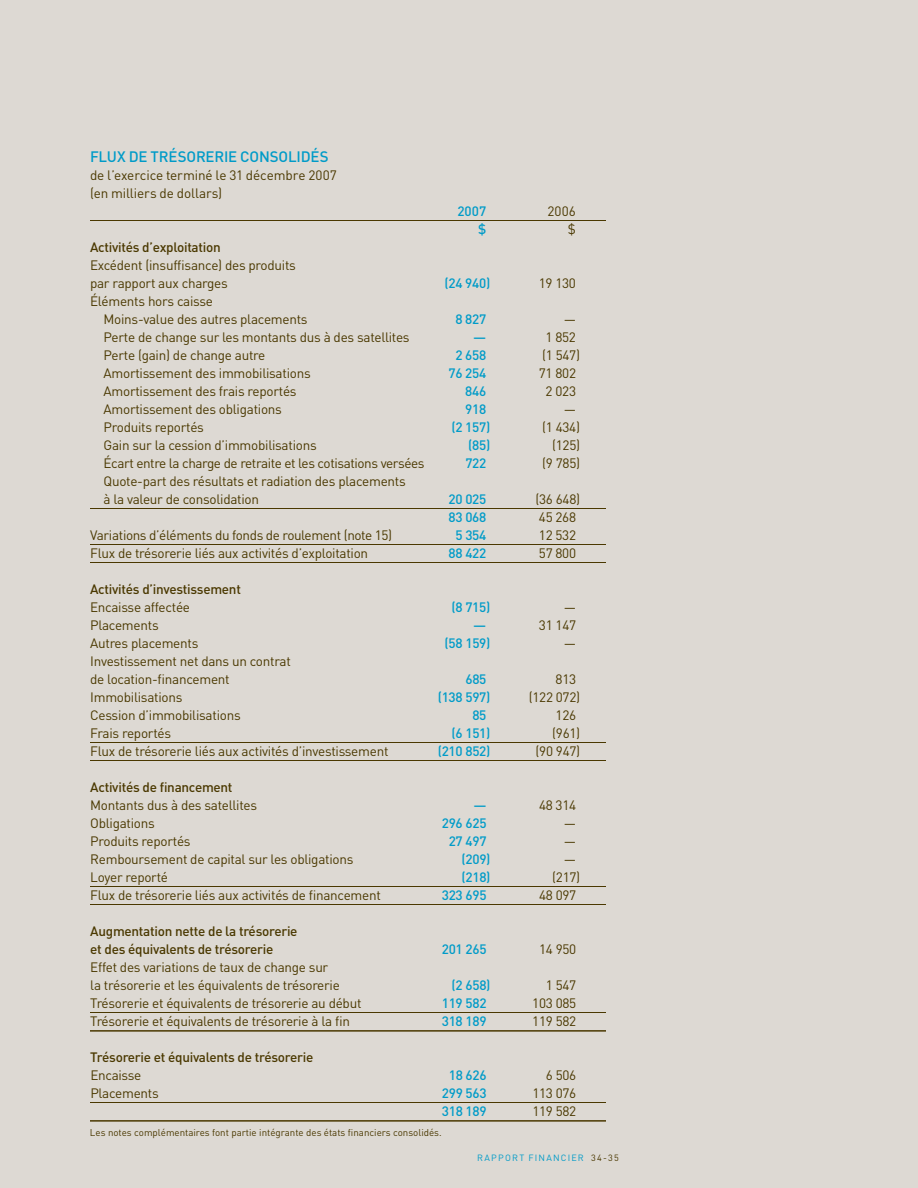
<style>
.page{position:relative;width:918px;height:1188px;background:#ddd9d3}
.page>*{position:absolute;margin:0;border:0;box-sizing:border-box;transform-origin:0 0}
.t1{font:500 15px "DIN";letter-spacing:-.01em;color:#009bc8}
.t2{font:13.5px/18px "DIN";letter-spacing:-.02em;color:#4a3800}
.t3{font:500 13.5px "DIN";letter-spacing:-.02em;color:#009bc8}
.t4{font:500 13.5px/18px "DIN";letter-spacing:-.02em;color:#4a3800}
.t5{font:9.75px "DIN";color:#4a3800}
.t6{font:9px "DIN";letter-spacing:.14em;color:#009bc8}
.s1{font-weight:500}
.s2{font-weight:400}
.s3{color:#4a3800}
</style>
<div class="page">
<hr style="left:90px;top:220px;width:516px;height:1px;background:#4a3800">
<hr style="left:90px;top:508px;width:516px;height:1px;background:#4a3800">
<hr style="left:90px;top:544px;width:516px;height:1px;background:#4a3800">
<hr style="left:90px;top:562px;width:516px;height:1px;background:#4a3800">
<hr style="left:90px;top:742px;width:516px;height:1px;background:#4a3800">
<hr style="left:90px;top:760px;width:516px;height:1px;background:#4a3800">
<hr style="left:90px;top:886px;width:516px;height:1px;background:#4a3800">
<hr style="left:90px;top:904px;width:516px;height:1px;background:#4a3800">
<hr style="left:90px;top:1012px;width:516px;height:1px;background:#4a3800">
<hr style="left:90px;top:1030px;width:516px;height:2px;background:#4a3800">
<hr style="left:90px;top:1102px;width:516px;height:1px;background:#4a3800">
<hr style="left:90px;top:1120px;width:516px;height:2px;background:#4a3800">
<p class="t1" style="left:90px;top:147px;width:240px">Flux de trésorerie consolidés</p>
<p class="t2" style="left:90px;top:166px;width:248px">de l’exercice terminé le 31 décembre 2007 (en milliers de dollars)</p>
<p class="t2" style="left:90px;top:238px;width:207px"><span class="s1">Activités d’exploitation<br></span>Excédent (insuffisance) des produits par rapport aux charges</p>
<p class="t2" style="left:104px;top:292px;width:206px;text-indent:-14px">Éléments hors caisse<br>Moins-value des autres placements</p>
<p class="t3" style="left:457px;top:202px;width:30px">2007</p>
<p class="t2" style="left:547px;top:202px;width:30px">2006</p>
<p class="t3" style="left:478px;top:220px;width:10px">$</p>
<p class="t2" style="left:568px;top:220px;width:10px">$</p>
<p class="t3" style="left:444px;top:274px;width:47px">(24 940)</p>
<p class="t2" style="left:539px;top:274px;width:39px">19 130</p>
<p class="t3" style="left:455px;top:310px;width:32px">8 827</p>
<p class="t2" style="left:564px;top:310px;width:14px">—</p>
<p class="t2" style="left:90px;top:328px;width:321px">Perte de change sur les montants dus à des satellites</p>
<p class="t3" style="left:473px;top:328px;width:15px">—</p>
<p class="t2" style="left:546px;top:328px;width:32px">1 852</p>
<p class="t2" style="left:90px;top:346px;width:177px">Perte (gain) de change autre</p>
<p class="t3" style="left:455px;top:346px;width:32px">2 658</p>
<p class="t2" style="left:542px;top:346px;width:39px">(1 547)</p>
<p class="t2" style="left:90px;top:364px;width:222px">Amortissement des immobilisations</p>
<p class="t3" style="left:448px;top:364px;width:39px">76 254</p>
<p class="t2" style="left:539px;top:364px;width:39px">71 802</p>
<p class="t2" style="left:90px;top:382px;width:208px">Amortissement des frais reportés</p>
<p class="t3" style="left:465px;top:382px;width:23px">846</p>
<p class="t2" style="left:546px;top:382px;width:32px">2 023</p>
<p class="t2" style="left:90px;top:400px;width:193px">Amortissement des obligations</p>
<p class="t3" style="left:465px;top:400px;width:23px">918</p>
<p class="t2" style="left:564px;top:400px;width:14px">—</p>
<p class="t2" style="left:90px;top:418px;width:115px">Produits reportés</p>
<p class="t3" style="left:451px;top:418px;width:40px">(2 157)</p>
<p class="t2" style="left:542px;top:418px;width:39px">(1 434)</p>
<p class="t2" style="left:104px;top:436px;width:215px">Gain sur la cession d’immobilisations</p>
<p class="t3" style="left:468px;top:436px;width:24px">(85)</p>
<p class="t2" style="left:552px;top:436px;width:30px">(125)</p>
<p class="t2" style="left:104px;top:454px;width:322px">Écart entre la charge de retraite et les cotisations versées</p>
<p class="t3" style="left:465px;top:454px;width:23px">722</p>
<p class="t2" style="left:542px;top:454px;width:39px">(9 785)</p>
<p class="t2" style="left:104px;top:472px;width:304px">Quote-part des résultats et radiation des placements à la valeur de consolidation</p>
<p class="t3" style="left:449px;top:490px;width:39px">20 025</p>
<p class="t2" style="left:535px;top:490px;width:46px">(36 648)</p>
<p class="t3" style="left:449px;top:508px;width:39px">83 068</p>
<p class="t2" style="left:539px;top:508px;width:39px">45 268</p>
<p class="t2" style="left:90px;top:526px;width:304px">Variations d’éléments du fonds de roulement (note 15)</p>
<p class="t3" style="left:455px;top:526px;width:32px">5 354</p>
<p class="t2" style="left:539px;top:526px;width:39px">12 532</p>
<p class="t2" style="left:90px;top:544px;width:280px">Flux de trésorerie liés aux activités d’exploitation</p>
<p class="t3" style="left:449px;top:544px;width:39px">88 422</p>
<p class="t2" style="left:539px;top:544px;width:39px">57 800</p>
<p class="t4" style="left:90px;top:580px;width:152px">Activités d’investissement<br><span class="s2">Encaisse affectée</span></p>
<p class="t3" style="left:451px;top:598px;width:40px">(8 715)</p>
<p class="t2" style="left:564px;top:598px;width:14px">—</p>
<p class="t2" style="left:90px;top:616px;width:70px">Placements</p>
<p class="t3" style="left:473px;top:616px;width:15px">—</p>
<p class="t2" style="left:539px;top:616px;width:39px">31 147</p>
<p class="t2" style="left:90px;top:634px;width:110px">Autres placements</p>
<p class="t3" style="left:445px;top:634px;width:47px">(58 159)</p>
<p class="t2" style="left:564px;top:634px;width:14px">—</p>
<p class="t2" style="left:90px;top:652px;width:202px">I nvestissement net dans un contrat de location-financement</p>
<p class="t3" style="left:465px;top:670px;width:23px">685</p>
<p class="t2" style="left:556px;top:670px;width:22px">813</p>
<p class="t2" style="left:90px;top:688px;width:94px">I mmobilisations</p>
<p class="t3" style="left:438px;top:688px;width:54px">(138 597)</p>
<p class="t2" style="left:529px;top:688px;width:53px">(122 072)</p>
<p class="t2" style="left:90px;top:706px;width:152px">Cession d’immobilisations</p>
<p class="t3" style="left:472px;top:706px;width:16px">85</p>
<p class="t2" style="left:556px;top:706px;width:22px">126</p>
<p class="t2" style="left:90px;top:724px;width:82px">Frais reportés</p>
<p class="t3" style="left:452px;top:724px;width:40px">(6 151)</p>
<p class="t2" style="left:552px;top:724px;width:30px">(961)</p>
<p class="t2" style="left:90px;top:742px;width:300px">Flux de trésorerie liés aux activités d’investissement</p>
<p class="t3" style="left:438px;top:742px;width:54px">(210 852)</p>
<p class="t2" style="left:536px;top:742px;width:46px">(90 947)</p>
<p class="t2" style="left:90px;top:778px;width:168px"><span class="s1">Activités de financement<br></span>Montants dus à des satellites</p>
<p class="t3" style="left:473px;top:796px;width:15px">—</p>
<p class="t2" style="left:539px;top:796px;width:39px">48 314</p>
<p class="t2" style="left:90px;top:814px;width:66px">Obligations</p>
<p class="t3" style="left:442px;top:814px;width:46px">296 625</p>
<p class="t2" style="left:564px;top:814px;width:14px">—</p>
<p class="t2" style="left:90px;top:832px;width:102px">Produits reportés</p>
<p class="t3" style="left:449px;top:832px;width:39px">27 497</p>
<p class="t2" style="left:564px;top:832px;width:14px">—</p>
<p class="t2" style="left:90px;top:850px;width:265px">Remboursement de capital sur les obligations</p>
<p class="t3" style="left:461px;top:850px;width:31px">(209)</p>
<p class="t2" style="left:564px;top:850px;width:14px">—</p>
<p class="t2" style="left:90px;top:868px;width:79px">Loyer reporté</p>
<p class="t3" style="left:462px;top:868px;width:31px">(218)</p>
<p class="t2" style="left:552px;top:868px;width:30px">(217)</p>
<p class="t2" style="left:90px;top:886px;width:292px">Flux de trésorerie liés aux activités de financement</p>
<p class="t3" style="left:442px;top:886px;width:46px">323 695</p>
<p class="t2" style="left:539px;top:886px;width:39px">48 097</p>
<p class="t4" style="left:90px;top:921px;width:209px">Augmentation nette de la trésorerie et des équivalents de trésorerie</p>
<p class="t3" style="left:442px;top:940px;width:46px">201 265</p>
<p class="t2" style="left:539px;top:940px;width:39px">14 950</p>
<p class="t2" style="left:90px;top:958px;width:251px">Effet des variations de taux de change sur la trésorerie et les équivalents de trésorerie</p>
<p class="t3" style="left:452px;top:976px;width:40px">(2 658)</p>
<p class="t2" style="left:546px;top:976px;width:32px">1 547</p>
<p class="t2" style="left:90px;top:994px;width:273px">Trésorerie et équivalents de trésorerie au début</p>
<p class="t3" style="left:442px;top:994px;width:46px">119 582</p>
<p class="t2" style="left:532px;top:994px;width:46px">103 085</p>
<p class="t2" style="left:90px;top:1012px;width:261px">Trésorerie et équivalents de trésorerie à la fin</p>
<p class="t3" style="left:442px;top:1012px;width:46px">318 189</p>
<p class="t2" style="left:532px;top:1012px;width:46px">119 582</p>
<p class="t4" style="left:90px;top:1047px;width:224px">Trésorerie et équivalents de trésorerie<br><span class="s2">Encaisse</span></p>
<p class="t3" style="left:449px;top:1066px;width:39px">18 626</p>
<p class="t2" style="left:546px;top:1066px;width:32px">6 506</p>
<p class="t2" style="left:90px;top:1084px;width:70px">Placements</p>
<p class="t3" style="left:442px;top:1084px;width:46px">299 563</p>
<p class="t2" style="left:532px;top:1084px;width:46px">113 076</p>
<p class="t3" style="left:442px;top:1102px;width:46px">318 189</p>
<p class="t2" style="left:532px;top:1102px;width:46px">119 582</p>
<p class="t5" style="left:90px;top:1126px;width:353px">Les notes complémentaires font partie intégrante des états financiers consolidés.</p>
<p class="t6" style="left:477px;top:1152px;width:143px">rapport financier <span class="s3">34-35</span></p>
</div>
